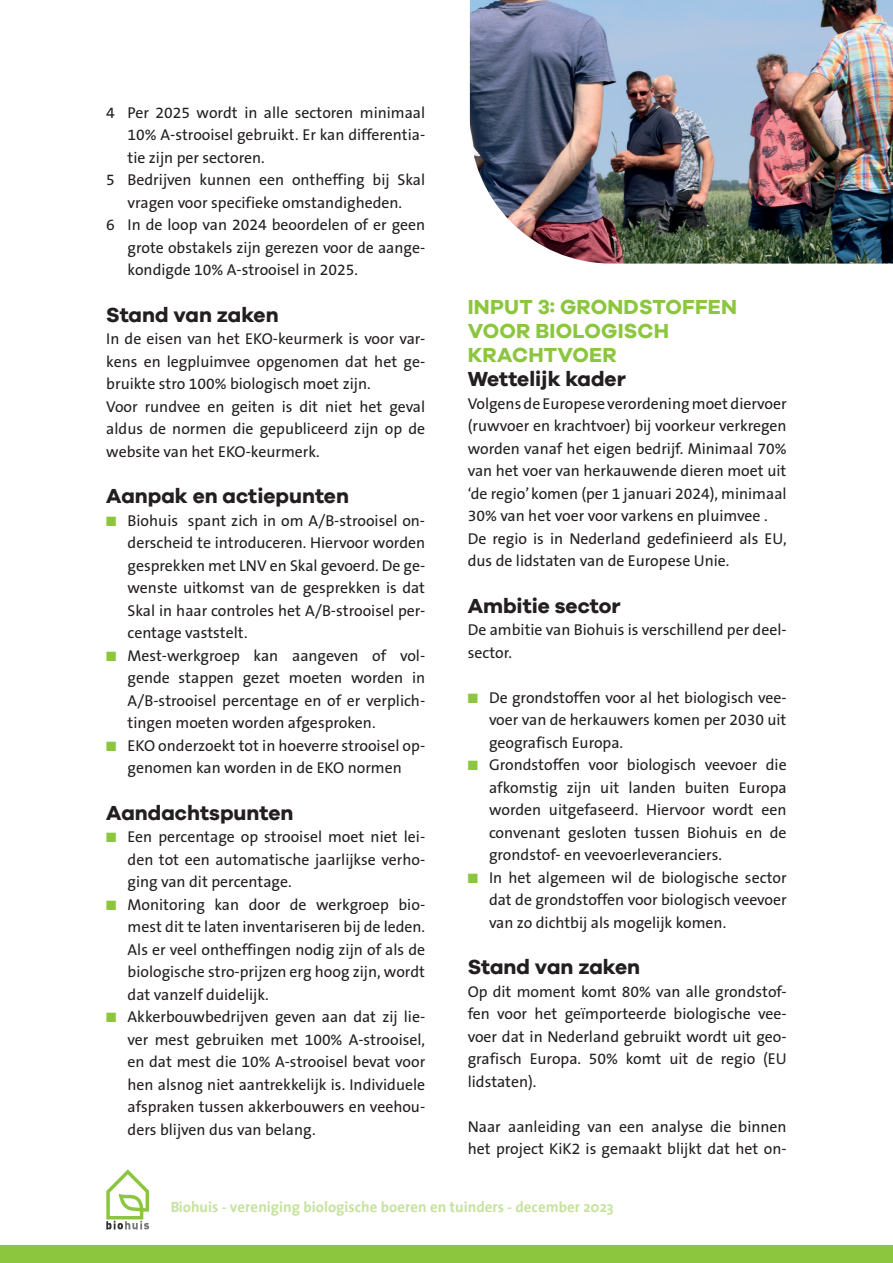
<style>
.page{position:relative;width:893px;height:1263px;background:#fff}
.page>*{position:absolute;margin:0;border:0;box-sizing:border-box;transform-origin:0 0}
.t1{font:700 21px "Galano Grotesque";color:#231f20}
.t2{font:700 21px/24px "Galano Grotesque";letter-spacing:.01em;color:#8bc63e}
.t3{font:15.75px/22.5px "The Sans B5 Plain";color:#231f20;text-align:justify}
.t4{font:700 15px "The Sans";color:#8bc63e}
.s1{color:#8bc63e}
</style>
<div class="page">
<div style="left:0;top:1246px;width:893px;height:17px;background:#8bc63e"></div>
<img style="left:470px;top:0;width:423px;height:264px">
<svg style="left:106px;top:1169px;width:43px;height:61px"></svg>
<p class="t3" style="left:106px;top:102px;width:320px">4 Per 2025 wordt in alle sectoren minimaal</p>
<p class="t3" style="left:128px;top:124px;width:299px">10% A-strooisel gebruikt. Er kan differentia-</p>
<p class="t3" style="left:128px;top:147px;width:139px">tie zijn per sectoren.</p>
<p class="t3" style="left:106px;top:169px;width:320px">5 Bedrijven kunnen een ontheffing bij Skal</p>
<p class="t3" style="left:128px;top:192px;width:276px">vragen voor specifieke omstandigheden.</p>
<p class="t3" style="left:106px;top:214px;width:320px">6 In de loop van 2024 beoordelen of er geen</p>
<p class="t3" style="left:128px;top:237px;width:299px">grote obstakels zijn gerezen voor de aange-</p>
<p class="t3" style="left:128px;top:259px;width:232px">kondigde 10% A-strooisel in 2025.</p>
<h1 class="t1" style="left:106px;top:302px;width:174px">Stand van zaken</h1>
<p class="t3" style="left:106px;top:328px;width:320px;text-align:left">In de eisen van het EKO-keurmerk is voor var&shy;kens en legpluimvee opgenomen dat het ge&shy;bruikte stro 100% biologisch moet zijn.<br>Voor rundvee en geiten is dit niet het geval aldus de normen die gepubliceerd zijn op de website van het EKO-keurmerk.</p>
<h1 class="t1" style="left:106px;top:483px;width:244px">Aanpak en actiepunten</h1>
<p class="t3" style="left:128px;top:510px;width:299px;text-indent:-21px"><span class="s1">■</span> Biohuis spant zich in om A/B-strooisel on&shy;derscheid te introduceren. Hiervoor worden gesprekken met LNV en Skal gevoerd. De ge&shy;wenste uitkomst van de gesprekken is dat Skal in haar controles het A/B-strooisel per&shy;centage vaststelt.</p>
<p class="t3" style="left:128px;top:645px;width:299px;text-indent:-21px"><span class="s1">■</span> Mest-werkgroep kan aangeven of vol&shy;gende stappen gezet moeten worden in A/B-strooisel percentage en of er verplich&shy;tingen moeten worden afgesproken.</p>
<p class="t3" style="left:106px;top:735px;width:320px;text-align:center"><span class="s1">■</span> EKO onderzoekt tot in hoeverre strooisel op&shy;genomen kan worden in de EKO normen</p>
<h1 class="t1" style="left:106px;top:800px;width:189px">Aandachtspunten</h1>
<p class="t3" style="left:128px;top:826px;width:299px;text-indent:-21px"><span class="s1">■</span> Een percentage op strooisel moet niet lei&shy;den tot een automatische jaarlijkse verho&shy;ging van dit percentage.</p>
<p class="t3" style="left:128px;top:894px;width:299px;text-indent:-21px"><span class="s1">■</span> Monitoring kan door de werkgroep bio&shy;mest dit te laten inventariseren bij de leden.<br>Als er veel ontheffingen nodig zijn of als de biologische stro-prijzen erg hoog zijn, wordt dat vanzelf duidelijk.</p>
<p class="t3" style="left:128px;top:1006px;width:299px;text-indent:-21px"><span class="s1">■</span> Akkerbouwbedrijven geven aan dat zij lie&shy;ver mest gebruiken met 100% A-strooisel, en dat mest die 10% A-strooisel bevat voor hen alsnog niet aantrekkelijk is. Individuele afspraken tussen akkerbouwers en veehou&shy;ders blijven dus van belang.</p>
<h1 class="t2" style="left:468px;top:295px;width:271px">INPUT 3: GRONDSTOFFEN<br>VOOR BIOLOGISCH<br>KRACHTVOER</h1>
<h1 class="t1" style="left:468px;top:366px;width:160px">Wettelijk kader</h1>
<p class="t3" style="left:468px;top:393px;width:320px;text-align:left">Volgens de Europese verordening moet diervoer (ruwvoer en krachtvoer) bij voorkeur verkregen worden vanaf het eigen bedrijf. Minimaal 70% van het voer van herkauwende dieren moet uit ‘de regio’ komen (per 1 januari 2024), minimaal 30% van het voer voor varkens en pluimvee .<br>De regio is in Nederland gedefinieerd als EU, dus de lidstaten van de Europese Unie.</p>
<h1 class="t1" style="left:468px;top:593px;width:154px">Ambitie sector</h1>
<p class="t3" style="left:468px;top:619px;width:320px">De ambitie van Biohuis is verschillend per deel&shy;sector.</p>
<p class="t3" style="left:489px;top:687px;width:299px;text-indent:-21px"><span class="s1">■</span> De grondstoffen voor al het biologisch vee&shy;voer van de herkauwers komen per 2030 uit geografisch Europa.</p>
<p class="t3" style="left:489px;top:754px;width:299px;text-indent:-21px"><span class="s1">■</span> Grondstoffen voor biologisch veevoer die afkomstig zijn uit landen buiten Europa worden uitgefaseerd. Hiervoor wordt een convenant gesloten tussen Biohuis en de grondstof- en veevoerleveranciers.</p>
<p class="t3" style="left:489px;top:867px;width:299px;text-indent:-21px"><span class="s1">■</span> In het algemeen wil de biologische sector dat de grondstoffen voor biologisch veevoer van zo dichtbij als mogelijk komen.</p>
<h1 class="t1" style="left:468px;top:954px;width:174px">Stand van zaken</h1>
<p class="t3" style="left:468px;top:981px;width:320px">Op dit moment komt 80% van alle grondstof&shy;fen voor het geïmporteerde biologische vee&shy;voer dat in Nederland gebruikt wordt uit geo&shy;grafisch Europa. 50% komt uit de regio (EU lidstaten).</p>
<p class="t3" style="left:468px;top:1116px;width:320px">Naar aanleiding van een analyse die binnen het project KiK2 is gemaakt blijkt dat het on-</p>
<p class="t4" style="left:170px;top:1194px;width:445px">Biohuis - vereniging biologische boeren en tuinders - december 2023</p>
</div>
